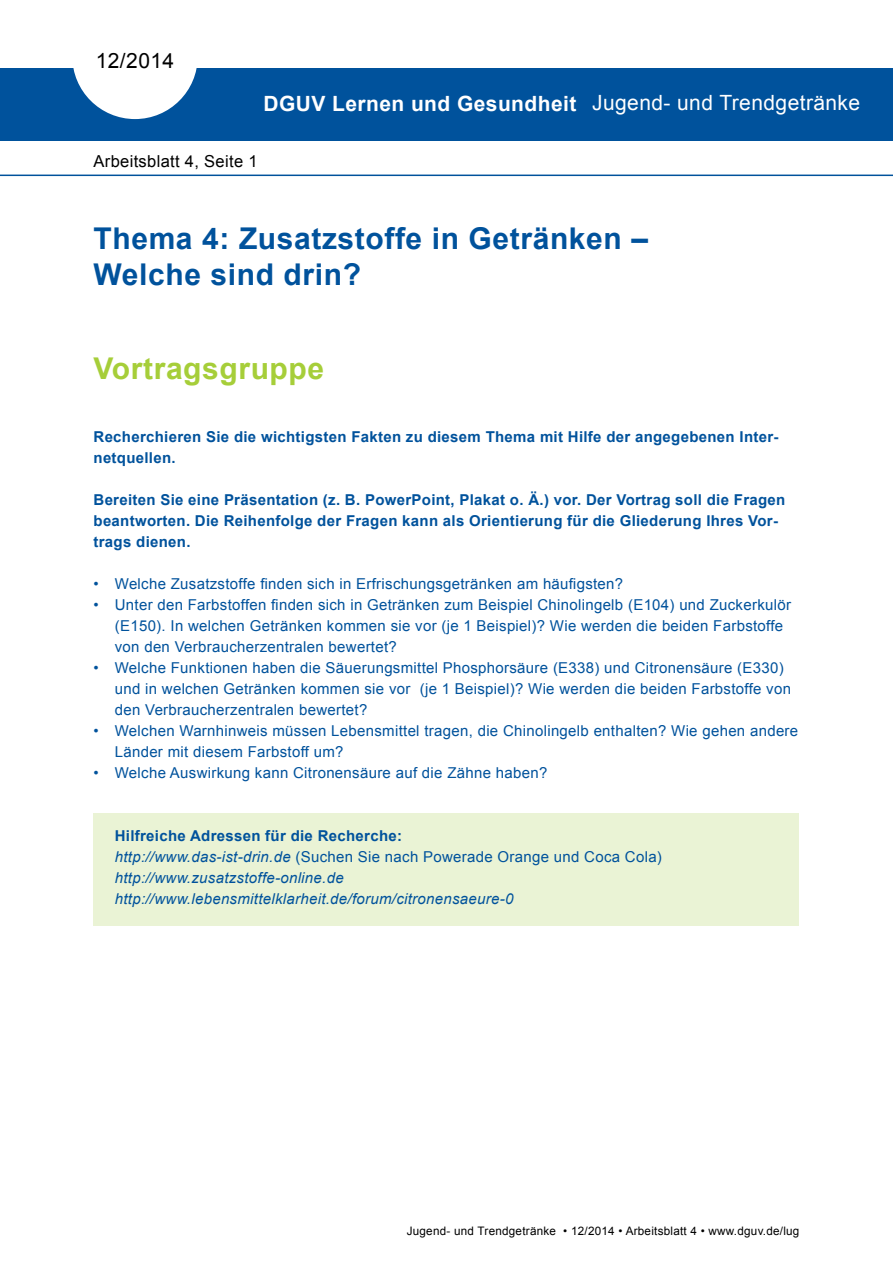
<style>
.page{position:relative;width:893px;height:1263px;background:#fff}
.page>*{position:absolute;margin:0;border:0;box-sizing:border-box;transform-origin:0 0}
.t1{font:700 30px/36.2px "Arial";letter-spacing:.02em;color:#00529c}
.t2{font:700 30px "Arial";letter-spacing:.02em;color:#a6ce39}
.t3{font:700 21px "Arial";letter-spacing:.02em;color:#fff}
.t4{font:21px "Arial";letter-spacing:.02em;color:#fff}
.t5{font:21px "Arial";letter-spacing:.02em;color:#000}
.t6{font:16.5px "Arial";letter-spacing:.02em;color:#000}
.t7{font:15px/21px "Arial";letter-spacing:.02em;color:#00529c}
.t8{font:700 15px/21px "Arial";letter-spacing:.02em;color:#00529c}
.t9{font:italic 15px/21px "Arial";letter-spacing:.02em;color:#00529c}
.t10{font:11.7px "Arial";letter-spacing:.02em;color:#000}
.s1{font-weight:700;font-style:normal}
.s2{font-style:normal}
</style>
<div class="page">
<div style="left:94px;top:813px;width:705px;height:113px;background:#eaf3d5"></div>
<div style="left:0;top:68px;width:893px;height:72px;background:#00529c"></div>
<svg style="left:73px;top:68px;width:124px;height:51px"></svg>
<hr style="left:0;top:175px;width:893px;height:1px;background:#00529c">
<h2 class="t5" style="left:96px;top:47px;width:80px">12/2014</h2>
<h2 class="t3" style="left:264px;top:89px;width:314px">DGUV Lernen und Gesundheit</h2>
<p class="t6" style="left:94px;top:151px;width:166px">Arbeitsblatt 4, Seite 1</p>
<h2 class="t4" style="left:592px;top:89px;width:270px">Jugend- und Trendgetränke</h2>
<h1 class="t1" style="left:94px;top:221px;width:556px">Thema 4: Zusatzstoffe in Getränken –<br>Welche sind drin?</h1>
<h1 class="t2" style="left:94px;top:348px;width:232px">Vortragsgruppe</h1>
<p class="t8" style="left:94px;top:427px;width:686px">Recherchieren Sie die wichtigsten Fakten zu diesem Thema mit Hilfe der angegebenen Inter&shy;netquellen.</p>
<p class="t8" style="left:94px;top:490px;width:693px">Bereiten Sie eine Präsentation (z. B. PowerPoint, Plakat o. Ä.) vor. Der Vortrag soll die Fragen beantworten. Die Reihenfolge der Fragen kann als Orientierung für die Gliederung Ihres Vor&shy;trags dienen.</p>
<p class="t7" style="left:94px;top:573px;width:531px">• Welche Zusatzstoffe finden sich in Erfrischungsgetränken am häufigsten?</p>
<p class="t7" style="left:115px;top:594px;width:678px;text-indent:-21px">• Unter den Farbstoffen finden sich in Getränken zum Beispiel Chinolingelb (E104) und Zuckerkulör (E150). In welchen Getränken kommen sie vor (je 1 Beispiel)? Wie werden die beiden Farbstoffe von den Verbraucherzentralen bewertet?</p>
<p class="t7" style="left:115px;top:657px;width:678px;text-indent:-21px">• Welche Funktionen haben die Säuerungsmittel Phosphorsäure (E338) und Citronensäure (E330) und in welchen Getränken kommen sie vor (je 1 Beispiel)? Wie werden die beiden Farbstoffe von den Verbraucherzentralen bewertet?</p>
<p class="t7" style="left:115px;top:720px;width:685px;text-indent:-21px">• Welchen Warnhinweis müssen Lebensmittel tragen, die Chinolingelb enthalten? Wie gehen andere<br>Länder mit diesem Farbstoff um?</p>
<p class="t7" style="left:94px;top:762px;width:455px">• Welche Auswirkung kann Citronensäure auf die Zähne haben?</p>
<p class="t9" style="left:115px;top:825px;width:549px"><span class="s1">Hilfreiche Adressen für die Recherche:<br></span>http://www.das-ist-drin.de <span class="s2">(Suchen Sie nach Powerade Orange und Coca Cola) </span>http://www.zusatzstoffe-online.de http://www.lebensmittelklarheit.de/forum/citronensaeure-0</p>
<p class="t10" style="left:407px;top:1223px;width:394px">Jugend- und Trendgetränke • 12/2014 • Arbeitsblatt 4 • www.dguv.de/lug</p>
</div>
